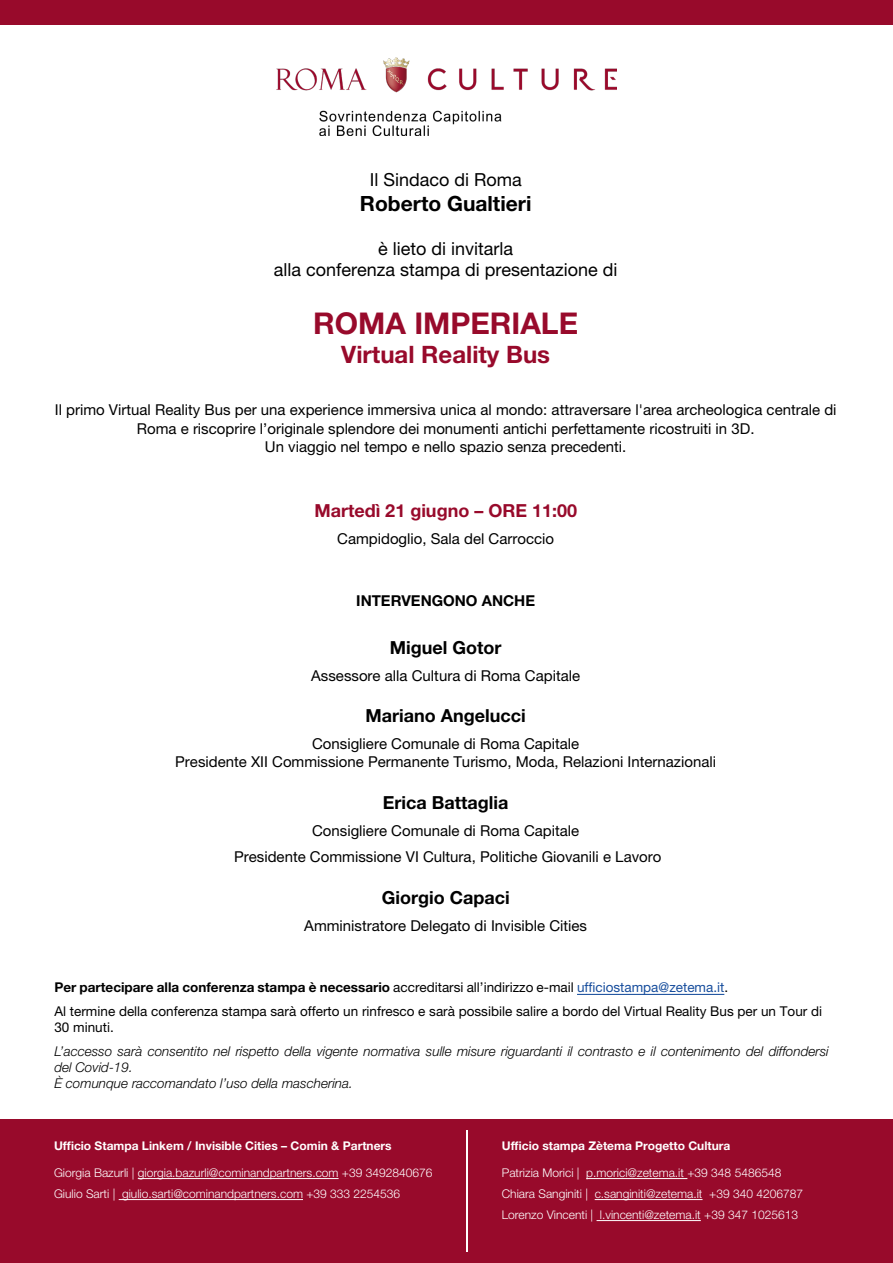
<style>
.page{position:relative;width:893px;height:1263px;background:#fff}
.page>*{position:absolute;margin:0;border:0;box-sizing:border-box;transform-origin:0 0}
.t1{font:700 30px "Helvetica Neue LT Std";color:#980a2b}
.t2{font:700 24px "Helvetica Neue LT Std";color:#980a2b}
.t3{font:700 21px "Helvetica Neue LT Std";color:#000}
.t4{font:18px/21.6px "Helvetica Neue LT Std";color:#000;text-align:center}
.t5{font:700 18px "Helvetica Neue LT Std";color:#000}
.t6{font:700 18px "Helvetica Neue LT Std";color:#980a2b}
.t7{font:15px/18.6px "Helvetica Neue LT Std";color:#000;text-align:center}
.t8{font:700 15px "Helvetica Neue LT Std";color:#000}
.t9{font:13.5px/23.7px "Helvetica Neue LT Std";color:#000}
.t10{font:italic 300 13.5px/16.2px "Helvetica Neue LT Std";color:#000}
.t11{font:300 12px/21px "Helvetica Neue LT Std";color:#fff}
.t12{font:700 12px "Helvetica Neue LT Std";color:#fff}
.s1{font-weight:700}
.s2{color:#184e9d}
</style>
<div class="page">
<div style="left:1px;top:1119px;width:892px;height:144px;background:#980a2b"></div>
<div style="left:1px;top:0;width:892px;height:24px;background:#980a2b"></div>
<hr style="left:577px;top:994px;width:147px;height:1px;background:#184e9d">
<hr style="left:586px;top:1178px;width:101px;height:1px;background:#fff">
<hr style="left:595px;top:1199px;width:107px;height:1px;background:#fff">
<hr style="left:597px;top:1220px;width:104px;height:1px;background:#fff">
<hr style="left:138px;top:1178px;width:201px;height:1px;background:#fff">
<hr style="left:119px;top:1199px;width:184px;height:1px;background:#fff">
<img style="left:276px;top:58px;width:341px;height:77px">
<hr style="left:467px;top:1130px;width:1px;height:122px;background:#fff">
<p class="t4" style="left:370px;top:169px;width:154px">Il Sindaco di Roma</p>
<h3 class="t3" style="left:360px;top:191px;width:173px">Roberto Gualtieri</h3>
<p class="t4" style="left:274px;top:237px;width:345px">è lieto di invitarla<br>alla conferenza stampa di presentazione di</p>
<h1 class="t1" style="left:313px;top:305px;width:266px">ROMA IMPERIALE</h1>
<h2 class="t2" style="left:341px;top:339px;width:210px">Virtual Reality Bus</h2>
<p class="t7" style="left:55px;top:400px;width:783px">Il primo Virtual Reality Bus per una experience immersiva unica al mondo: attraversare l'area archeologica centrale di<br>Roma e riscoprire l’originale splendore dei monumenti antichi perfettamente ricostruiti in 3D.<br>Un viaggio nel tempo e nello spazio senza precedenti.</p>
<p class="t6" style="left:314px;top:500px;width:264px">Martedì 21 giugno – ORE 11:00</p>
<p class="t7" style="left:337px;top:529px;width:218px">Campidoglio, Sala del Carroccio</p>
<p class="t8" style="left:356px;top:591px;width:180px">INTERVENGONO ANCHE</p>
<p class="t5" style="left:390px;top:637px;width:113px">Miguel Gotor</p>
<p class="t7" style="left:311px;top:666px;width:270px">Assessore alla Cultura di Roma Capitale</p>
<p class="t5" style="left:366px;top:704px;width:162px">Mariano Angelucci</p>
<p class="t7" style="left:175px;top:734px;width:542px;line-height:18px">Consigliere Comunale di Roma Capitale<br>Presidente XII Commissione Permanente Turismo, Moda, Relazioni Internazionali</p>
<p class="t5" style="left:383px;top:791px;width:127px">Erica Battaglia</p>
<p class="t7" style="left:234px;top:817px;width:429px;line-height:26.5px">Consigliere Comunale di Roma Capitale<br>Presidente Commissione VI Cultura, Politiche Giovanili e Lavoro</p>
<p class="t5" style="left:382px;top:886px;width:129px">Giorgio Capaci</p>
<p class="t7" style="left:304px;top:916px;width:284px">Amministratore Delegato di Invisible Cities</p>
<p class="t9" style="left:54px;top:975px;width:769px"><span class="s1">Per partecipare alla conferenza stampa è necessario</span> accreditarsi all’indirizzo e-mail <span class="s2">ufficiostampa@zetema.it</span>.<br>Al termine della conferenza stampa sarà offerto un rinfresco e sarà possibile salire a bordo del Virtual Reality Bus per un Tour di</p>
<p class="t9" style="left:54px;top:1015px;width:61px">30 minuti.</p>
<p class="t10" style="left:54px;top:1043px;width:776px">L’accesso sarà consentito nel rispetto della vigente normativa sulle misure riguardanti il contrasto e il contenimento del diffondersi del Covid-19.<br>È comunque raccomandato l’uso della mascherina.</p>
<p class="t12" style="left:54px;top:1139px;width:339px">Ufficio Stampa Linkem / Invisible Cities – Comin &amp; Partners</p>
<p class="t11" style="left:54px;top:1162px;width:380px">Giorgia Bazurli | giorgia.bazurli@cominandpartners.com +39 3492840676<br>Giulio Sarti | giulio.sarti@cominandpartners.com +39 333 2254536</p>
<p class="t12" style="left:502px;top:1139px;width:230px">Ufficio stampa Zètema Progetto Cultura</p>
<p class="t11" style="left:502px;top:1162px;width:303px">Patrizia Morici | p.morici@zetema.it +39 348 5486548<br>Chiara Sanginiti | c.sanginiti@zetema.it +39 340 4206787<br>Lorenzo Vincenti | l.vincenti@zetema.it +39 347 1025613</p>
</div>
